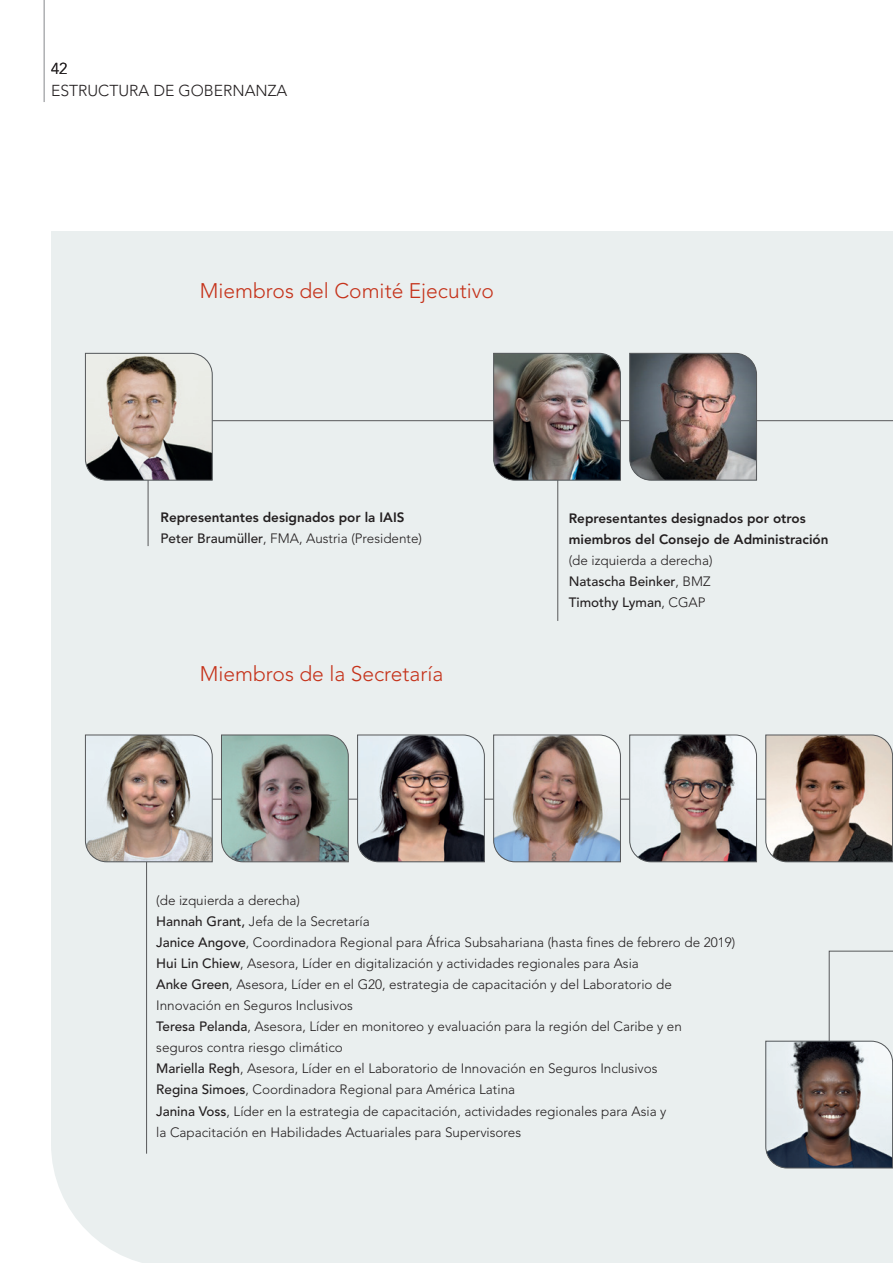
<style>
.page{position:relative;width:893px;height:1263px;background:#fff}
.page>*{position:absolute;margin:0;border:0;box-sizing:border-box;transform-origin:0 0}
.Heading_3{font:300 21px "Avenir";color:#c5321a}
.t1{font:300 15.75px/22.4px "Avenir";color:#231f20}
.t2{font:300 13.5px "Avenir";color:#231f20}
.t3{font:800 13.5px "Avenir";color:#231f20}
.t4{font:500 13.5px "Avenir";color:#231f20}
.s1{font-weight:500}
.s2{font-weight:300}
</style>
<div class="page">
<hr style="left:44px;top:0;width:1px;height:102px;background:#939598">
<div style="left:51px;top:231px;width:842px;height:1032px;background:#eaefef"></div>
<hr style="left:148px;top:450px;width:1px;height:96px;background:#57585a">
<hr style="left:96px;top:420px;width:409px;height:1px;background:#57585a">
<hr style="left:578px;top:420px;width:315px;height:1px;background:#57585a">
<hr style="left:557px;top:441px;width:1px;height:180px;background:#57585a">
<hr style="left:146px;top:849px;width:1px;height:305px;background:#57585a">
<hr style="left:117px;top:799px;width:776px;height:1px;background:#57585a">
<svg style="left:85px;top:353px;width:128px;height:128px;background:#a59d95"></svg>
<svg style="left:85px;top:734px;width:128px;height:128px;background:#b3a9a3"></svg>
<svg style="left:221px;top:734px;width:128px;height:128px;background:#868e89"></svg>
<svg style="left:493px;top:734px;width:128px;height:128px;background:#a79e9c"></svg>
<svg style="left:357px;top:734px;width:128px;height:128px;background:#898180"></svg>
<svg style="left:765px;top:734px;width:128px;height:435px;background:#bbb6b2"></svg>
<svg style="left:629px;top:353px;width:128px;height:128px;background:#706565"></svg>
<svg style="left:629px;top:734px;width:128px;height:128px;background:#aba19f"></svg>
<img style="left:493px;top:353px;width:128px;height:128px">
<p class="t1" style="left:51px;top:57px;width:238px">42<br>ESTRUCTURA DE GOBERNANZA</p>
<p class="Heading_3" style="left:200px;top:279px;width:296px">Miembros del Comité Ejecutivo</p>
<p class="t3" style="left:161px;top:509px;width:245px">Representantes designados por la IAIS</p>
<p class="t2" style="left:161px;top:531px;width:263px"><span class="s1">Peter Braumüller</span>, FMA, Austria (Presidente)</p>
<p class="Heading_3" style="left:200px;top:662px;width:245px">Miembros de la Secretaría</p>
<p class="t3" style="left:569px;top:510px;width:238px">Representantes designados por otros</p>
<p class="t3" style="left:569px;top:531px;width:261px">miembros del Consejo de Administración</p>
<p class="t2" style="left:569px;top:552px;width:145px">(de izquierda a derecha)</p>
<p class="t4" style="left:569px;top:574px;width:143px">Natascha Beinker<span class="s2">, BMZ</span></p>
<p class="t4" style="left:569px;top:595px;width:138px">Timothy Lyman<span class="s2">, CGAP</span></p>
<p class="t2" style="left:156px;top:893px;width:145px">(de izquierda a derecha)</p>
<p class="t2" style="left:156px;top:914px;width:215px"><span class="s1">Hannah Grant,</span> Jefa de la Secretaría</p>
<p class="t2" style="left:156px;top:935px;width:580px"><span class="s1">Janice Angove</span>, Coordinadora Regional para África Subsahariana (hasta fines de febrero de 2019)</p>
<p class="t2" style="left:156px;top:956px;width:484px"><span class="s1">Hui Lin Chiew</span>, Asesora, Líder en digitalización y actividades regionales para Asia</p>
<p class="t2" style="left:156px;top:977px;width:517px"><span class="s1">Anke Green</span>, Asesora, Líder en el G20, estrategia de capacitación y del Laboratorio de</p>
<p class="t2" style="left:156px;top:998px;width:198px">Innovación en Seguros Inclusivos</p>
<p class="t2" style="left:156px;top:1019px;width:527px"><span class="s1">Teresa Pelanda</span>, Asesora, Líder en monitoreo y evaluación para la región del Caribe y en</p>
<p class="t2" style="left:156px;top:1040px;width:188px">seguros contra riesgo climático</p>
<p class="t2" style="left:156px;top:1061px;width:503px"><span class="s1">Mariella Regh</span>, Asesora, Líder en el Laboratorio de Innovación en Seguros Inclusivos</p>
<p class="t2" style="left:156px;top:1082px;width:360px"><span class="s1">Regina Simoes</span>, Coordinadora Regional para América Latina</p>
<p class="t2" style="left:156px;top:1103px;width:512px"><span class="s1">Janina Voss</span>, Líder en la estrategia de capacitación, actividades regionales para Asia y</p>
<p class="t2" style="left:156px;top:1124px;width:366px">la Capacitación en Habilidades Actuariales para Supervisores</p>
</div>
